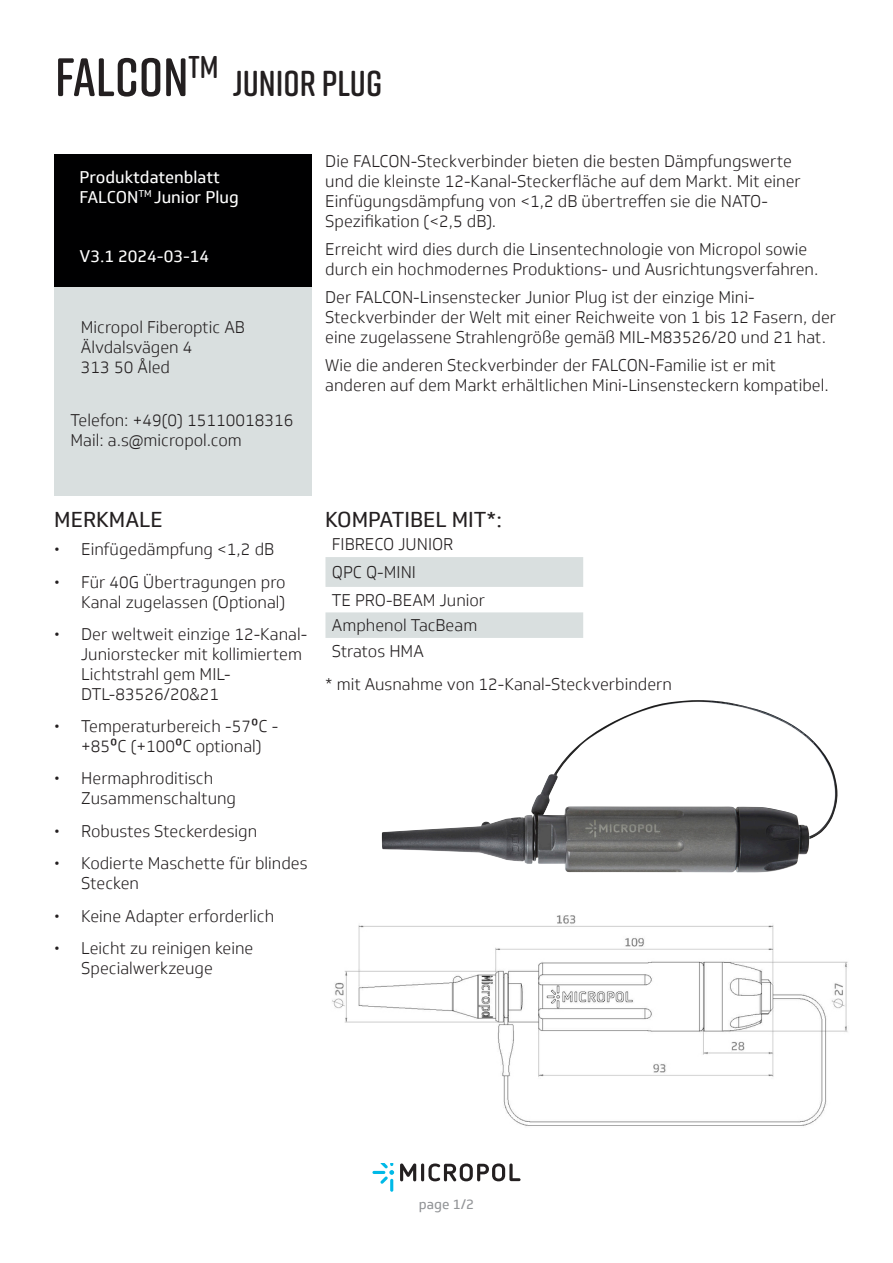
<style>
.page{position:relative;width:893px;height:1263px;background:#fff}
.page>*{position:absolute;margin:0;border:0;box-sizing:border-box;transform-origin:0 0}
.t1{font:600 54px "Rift Soft";color:#231f20}
.t2{font:600 36px "Rift Soft";color:#231f20}
.t3{font:21px "Soleto";color:#231f20}
.Brödtext{font:300 16.5px/19.8px "Soleto";color:#231f20}
.t4{font:16.5px "Soleto";color:#fff}
.t5{font:13.5px "Soleto";color:#939598}
.s1{font-weight:400}
</style>
<div class="page">
<svg style="left:325px;top:557px;width:258px;height:81px"></svg>
<svg style="left:372px;top:1163px;width:22px;height:29px"></svg>
<svg style="left:400px;top:1163px;width:16px;height:18px"></svg>
<hr style="left:421px;top:1163px;width:3px;height:18px;background:#231f20;border-radius:2px">
<svg style="left:428px;top:1163px;width:92px;height:18px"></svg>
<div style="left:54px;top:268px;width:258px;height:227px;background:#d9dfdf"></div>
<div style="left:54px;top:154px;width:258px;height:132px;background:#000001"></div>
<img style="left:332px;top:915px;width:516px;height:211px">
<img style="left:382px;top:700px;width:456px;height:173px">
<h1 class="t1" style="left:55px;top:39px;width:165px">FALCON<sup>TM</sup></h1>
<p class="t2" style="left:233px;top:58px;width:151px">JUNIOR PLUG</p>
<p class="t4" style="left:79px;top:167px;width:142px">Produktdatenblatt</p>
<p class="t4" style="left:79px;top:187px;width:161px">FALCON<sup>TM</sup> Junior Plug</p>
<p class="t4" style="left:79px;top:246px;width:131px">V3.1 2024-03-14</p>
<p class="Brödtext" style="left:81px;top:318px;width:165px">Micropol Fiberoptic AB</p>
<p class="Brödtext" style="left:81px;top:338px;width:113px">Älvdalsvägen 4</p>
<p class="Brödtext" style="left:81px;top:357px;width:91px">313 50 Åled</p>
<p class="Brödtext" style="left:71px;top:410px;width:224px">Telefon: +49(0) 15110018316</p>
<p class="Brödtext" style="left:71px;top:430px;width:173px">Mail: a.s@micropol.com</p>
<p class="Brödtext" style="left:325px;top:152px;width:477px">Die FALCON-Steckverbinder bieten die besten Dämpfungswerte und die kleinste 12-Kanal-Steckerfläche auf dem Markt. Mit einer Einfügungsdämpfung von &lt;1,2 dB übertreffen sie die NATO-Spezifikation (&lt;2,5 dB).</p>
<p class="Brödtext" style="left:325px;top:239px;width:495px">Erreicht wird dies durch die Linsentechnologie von Micropol sowie durch ein hochmodernes Produktions- und Ausrichtungsverfahren.</p>
<p class="Brödtext" style="left:325px;top:287px;width:512px">Der FALCON-Linsenstecker Junior Plug ist der einzige Mini-<br>Steckverbinder der Welt mit einer Reichweite von 1 bis 12 Fasern, der eine zugelassene Strahlengröße gemäß MIL-M83526/20 und 21 hat.</p>
<p class="Brödtext" style="left:325px;top:355px;width:505px">Wie die anderen Steckverbinder der FALCON-Familie ist er mit anderen auf dem Markt erhältlichen Mini-Linsensteckern kompatibel.</p>
<p class="t3" style="left:54px;top:507px;width:110px">MERKMALE</p>
<p class="Brödtext" style="left:54px;top:540px;width:222px">• Einfügedämpfung &lt;1,2 dB</p>
<p class="Brödtext" style="left:54px;top:572px;width:233px;text-align:right">• Für 40G Übertragungen pro<br>Kanal zugelassen (Optional)</p>
<p class="Brödtext" style="left:81px;top:624px;width:227px;text-indent:-27px">• Der weltweit einzige 12-Kanal-<br>Juniorstecker mit kollimiertem<br>Lichtstrahl gem MIL-<br>DTL-83526/20&amp;21</p>
<p class="Brödtext" style="left:81px;top:716px;width:199px;text-indent:-27px">• Temperaturbereich -57<span class="s1">0</span>C - +85<span class="s1">0</span>C (+100<span class="s1">0</span>C optional)</p>
<p class="Brödtext" style="left:81px;top:769px;width:156px;text-indent:-27px">• Hermaphroditisch<br>Zusammenschaltung</p>
<p class="Brödtext" style="left:54px;top:821px;width:204px">• Robustes Steckerdesign</p>
<p class="Brödtext" style="left:81px;top:854px;width:228px;text-indent:-27px">• Kodierte Maschette für blindes<br>Stecken</p>
<p class="Brödtext" style="left:54px;top:906px;width:221px">• Keine Adapter erforderlich</p>
<p class="Brödtext" style="left:81px;top:939px;width:174px;text-indent:-27px">• Leicht zu reinigen keine<br>Specialwerkzeuge</p>
<p class="t3" style="left:325px;top:507px;width:178px">KOMPATIBEL MIT*:</p>
<p class="Brödtext" style="left:332px;top:531px;width:155px;line-height:27.6px">FIBRECO JUNIOR<br>QPC Q-MINI<br>TE PRO-BEAM Junior</p>
<p class="Brödtext" style="left:332px;top:613px;width:147px;line-height:25.5px">Amphenol TacBeam<br>Stratos HMA</p>
<p class="Brödtext" style="left:325px;top:675px;width:348px">* mit Ausnahme von 12-Kanal-Steckverbindern</p>
<p class="t5" style="left:419px;top:1196px;width:57px">page 1/2</p>
</div>
